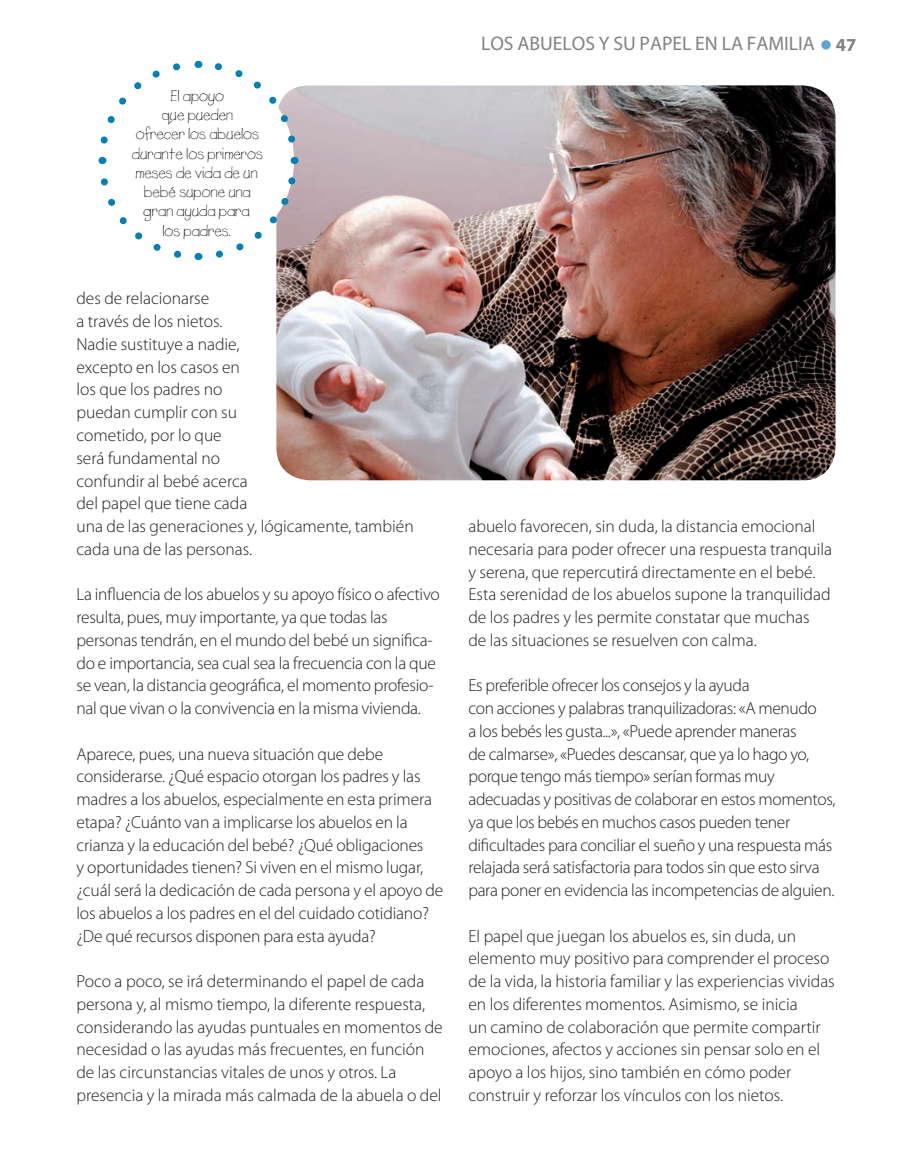
<style>
.page{position:relative;width:912px;height:1170px;background:#fff}
.page>*{position:absolute;margin:0;border:0;box-sizing:border-box;transform-origin:0 0}
.t1{font:19.6px "Myriad Pro";color:#808285}
.t2{font:300 17.5px/22.8px "Myriad Pro";letter-spacing:-.01em;color:#231f20}
.t3{font:15.75px/19.2px "Lemonade ICG";color:#231f20;text-align:center}
.s1{font-weight:700;font-size:18.38px}
</style>
<div class="page">
<div style="left:821px;top:40px;width:10px;height:10px;background:#5ea5ce;border-radius:50%"></div>
<img style="left:276px;top:85px;width:559px;height:395px">
<div style="left:102px;top:64px;width:192px;height:192px;background:#fff;border-radius:50%"></div>
<svg style="left:216px;top:157px;width:85px;height:105px"></svg>
<svg style="left:198px;top:61px;width:102px;height:86px"></svg>
<svg style="left:98px;top:63px;width:82px;height:101px"></svg>
<svg style="left:101px;top:178px;width:98px;height:82px"></svg>
<p class="t3" style="left:132px;top:86px;width:132px">El apoyo<br>que pueden<br>ofrecer los abuelos durante los primeros meses de vida de un bebé supone una gran ayuda para<br>los padres.</p>
<p class="t2" style="left:76px;top:287px;width:339px">des de relacionarse<br>a través de los nietos.<br>Nadie sustituye a nadie,<br>excepto en los casos en<br>los que los padres no<br>puedan cumplir con su<br>cometido, por lo que<br>será fundamental no<br>confundir al bebé acerca<br>del papel que tiene cada<br>una de las generaciones y, lógicamente, también cada una de las personas.</p>
<p class="t2" style="left:76px;top:583px;width:365px">La influencia de los abuelos y su apoyo físico o afectivo resulta, pues, muy importante, ya que todas las personas tendrán, en el mundo del bebé un significa&shy;do e importancia, sea cual sea la frecuencia con la que se vean, la distancia geográfica, el momento profesio&shy;nal que vivan o la convivencia en la misma vivienda.</p>
<p class="t2" style="left:76px;top:742px;width:368px">Aparece, pues, una nueva situación que debe considerarse. ¿Qué espacio otorgan los padres y las madres a los abuelos, especialmente en esta primera etapa? ¿Cuánto van a implicarse los abuelos en la crianza y la educación del bebé? ¿Qué obligaciones<br>y oportunidades tienen? Si viven en el mismo lugar, ¿cuál será la dedicación de cada persona y el apoyo de los abuelos a los padres en el del cuidado cotidiano? ¿De qué recursos disponen para esta ayuda?</p>
<p class="t2" style="left:76px;top:970px;width:368px">Poco a poco, se irá determinando el papel de cada persona y, al mismo tiempo, la diferente respuesta, considerando las ayudas puntuales en momentos de necesidad o las ayudas más frecuentes, en función de las circunstancias vitales de unos y otros. La presencia y la mirada más calmada de la abuela o del</p>
<p class="t1" style="left:481px;top:32px;width:377px">LOS ABUELOS Y SU PAPEL EN LA FAMILIA <span class="s1">47</span></p>
<p class="t2" style="left:468px;top:515px;width:365px">abuelo favorecen, sin duda, la distancia emocional necesaria para poder ofrecer una respuesta tranquila y serena, que repercutirá directamente en el bebé.<br>Esta serenidad de los abuelos supone la tranquilidad de los padres y les permite constatar que muchas<br>de las situaciones se resuelven con calma.</p>
<p class="t2" style="left:468px;top:674px;width:369px">Es preferible ofrecer los consejos y la ayuda<br>con acciones y palabras tranquilizadoras: «A menudo<br>a los bebés les gusta...», «Puede aprender maneras<br>de calmarse», «Puedes descansar, que ya lo hago yo, porque tengo más tiempo» serían formas muy adecuadas y positivas de colaborar en estos momentos, ya que los bebés en muchos casos pueden tener dificultades para conciliar el sueño y una respuesta más relajada será satisfactoria para todos sin que esto sirva para poner en evidencia las incompetencias de alguien.</p>
<p class="t2" style="left:468px;top:924px;width:368px">El papel que juegan los abuelos es, sin duda, un elemento muy positivo para comprender el proceso de la vida, la historia familiar y las experiencias vividas en los diferentes momentos. Asimismo, se inicia<br>un camino de colaboración que permite compartir emociones, afectos y acciones sin pensar solo en el apoyo a los hijos, sino también en cómo poder construir y reforzar los vínculos con los nietos.</p>
</div>
